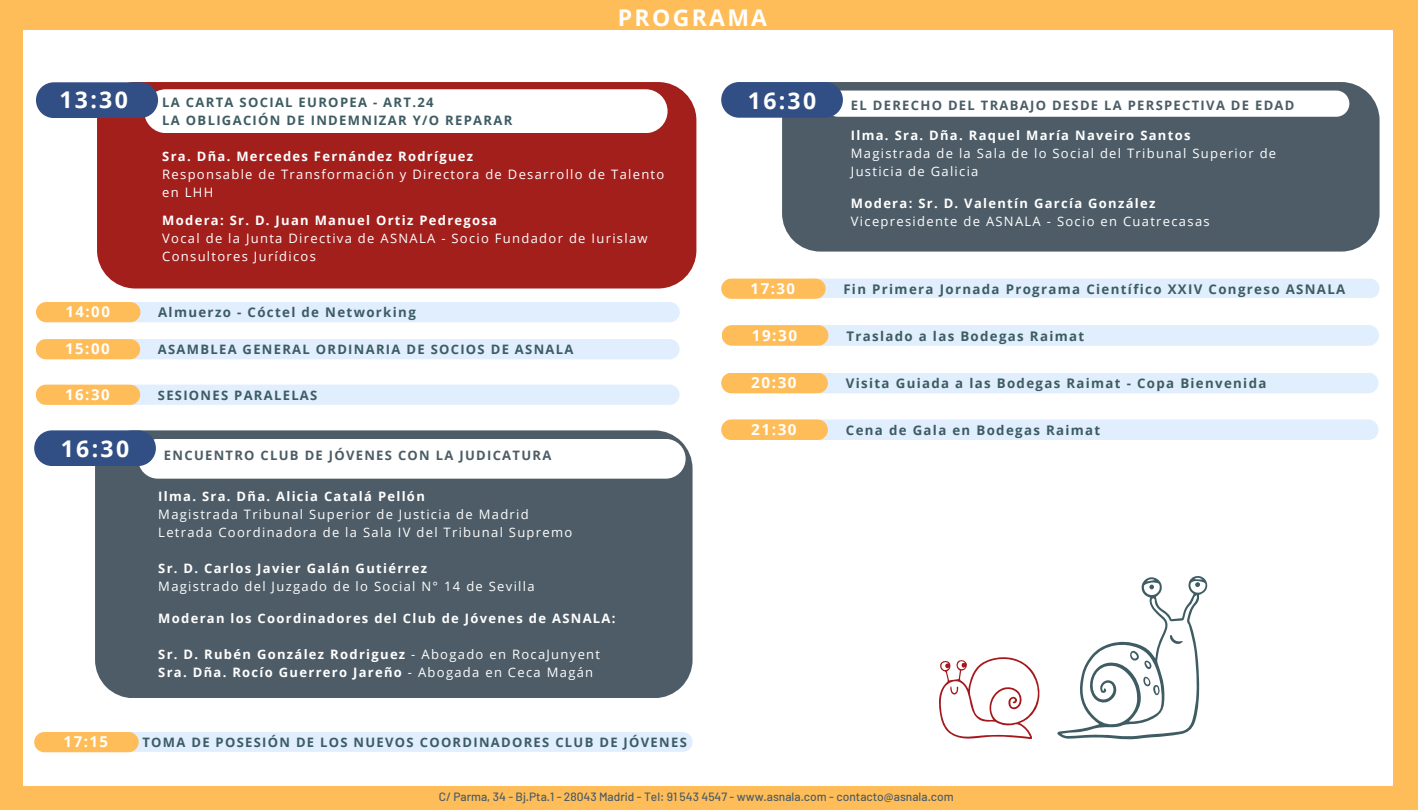
<style>
.page{position:relative;width:1418px;height:810px;background:#fff}
.page>*{position:absolute;margin:0;border:0;box-sizing:border-box;transform-origin:0 0}
.t1{font:700 23.1px "Open Sans";color:#fff}
.t2{font:700 23px "Open Sans";letter-spacing:.1em;color:#fff}
.t3{font:700 15.3px "Open Sans";letter-spacing:.1em;color:#fff}
.t4{font:700 15px "Open Sans";letter-spacing:.1em;color:#fff}
.t5{font:700 13.3px "Open Sans";letter-spacing:.1em;color:#3d5c62}
.t6{font:13px/18px "Open Sans";letter-spacing:.1em;color:#fff}
.t7{font:700 13px/18px "Open Sans";letter-spacing:.1em;color:#fff}
.t8{font:700 13px/18px "Open Sans";letter-spacing:.1em;color:#3d5c62}
.t9{font:700 13px "Open Sans";letter-spacing:.1em;color:#4b5c66}
.t10{font:500 12px "Barlow";color:#4b5c66}
.s1{font-weight:400}
</style>
<div class="page">
<div style="left:0;top:0;width:1417px;height:810px;background:#ffbd59"></div>
<div style="left:24px;top:31px;width:1368px;height:755px;background:#fff"></div>
<div style="left:95px;top:430px;width:597px;height:268px;background:#4d5c66"></div>
<div style="left:138px;top:439px;width:547px;height:40px;background:#fff;border-radius:20px"></div>
<svg style="left:34px;top:430px;width:122px;height:36px;background:#3e598b"></svg>
<div style="left:97px;top:82px;width:599px;height:207px;background:#a31f1c;border-radius:38px"></div>
<div style="left:144px;top:89px;width:523px;height:44px;background:#fff;border-radius:22px"></div>
<svg style="left:36px;top:82px;width:122px;height:36px;background:#3e5789"></svg>
<div style="left:125px;top:302px;width:555px;height:20px;background:#e1eefe;border-radius:10px"></div>
<div style="left:36px;top:302px;width:104px;height:20px;background:#ffbd59;border-radius:10px"></div>
<div style="left:818px;top:279px;width:561px;height:19px;background:#e1eefe"></div>
<div style="left:721px;top:279px;width:104px;height:20px;background:#ffbd59;border-radius:10px"></div>
<div style="left:812px;top:419px;width:566px;height:21px;background:#e1eefe;border-radius:10px"></div>
<div style="left:721px;top:419px;width:107px;height:21px;background:#ffbd59;border-radius:10px"></div>
<div style="left:812px;top:373px;width:566px;height:20px;background:#e1eefe;border-radius:10px"></div>
<div style="left:721px;top:373px;width:107px;height:20px;background:#ffbd59;border-radius:10px"></div>
<div style="left:132px;top:732px;width:560px;height:20px;background:#e1eefe"></div>
<div style="left:34px;top:732px;width:105px;height:20px;background:#ffbd59;border-radius:10px"></div>
<div style="left:125px;top:339px;width:554px;height:20px;background:#e1eefe;border-radius:10px"></div>
<div style="left:36px;top:339px;width:104px;height:20px;background:#ffbd59;border-radius:10px"></div>
<div style="left:125px;top:385px;width:554px;height:20px;background:#e1eefe;border-radius:10px"></div>
<div style="left:36px;top:385px;width:104px;height:20px;background:#ffbd59;border-radius:10px"></div>
<div style="left:782px;top:82px;width:597px;height:170px;background:#4d5c66"></div>
<div style="left:825px;top:91px;width:524px;height:26px;background:#fff;border-radius:13px"></div>
<svg style="left:721px;top:82px;width:122px;height:36px;background:#3d588a"></svg>
<div style="left:813px;top:325px;width:566px;height:21px;background:#e1eefe;border-radius:10px"></div>
<div style="left:721px;top:325px;width:107px;height:21px;background:#ffbd59;border-radius:10px"></div>
<svg style="left:939px;top:657px;width:101px;height:82px"></svg>
<svg style="left:1057px;top:576px;width:150px;height:163px"></svg>
<h1 class="t1" style="left:59px;top:83px;width:70px">13:30</h1>
<p class="t8" style="left:162px;top:93px;width:351px">LA CARTA SOCIAL EUROPEA - ART.24<br>LA OBLIGACIÓN DE INDEMNIZAR Y/O REPARAR</p>
<h2 class="t2" style="left:618px;top:1px;width:151px">PROGRAMA</h2>
<h2 class="t2" style="left:748px;top:84px;width:70px">16:30</h2>
<p class="t7" style="left:162px;top:147px;width:312px">Sra. Dña. Mercedes Fernández Rodríguez</p>
<p class="t6" style="left:162px;top:165px;width:503px">Responsable de Transformación y Directora de Desarrollo de Talento en LHH</p>
<p class="t7" style="left:162px;top:211px;width:336px">Modera: Sr. D. Juan Manuel Ortiz Pedregosa</p>
<p class="t6" style="left:162px;top:229px;width:487px">Vocal de la Junta Directiva de ASNALA - Socio Fundador de Iurislaw<br>Consultores Jurídicos</p>
<p class="t9" style="left:851px;top:96px;width:445px">EL DERECHO DEL TRABAJO DESDE LA PERSPECTIVA DE EDAD</p>
<p class="t7" style="left:851px;top:126px;width:341px">Ilma. Sra. Dña. Raquel María Naveiro Santos</p>
<p class="t6" style="left:851px;top:144px;width:427px">Magistrada de la Sala de lo Social del Tribunal Superior de<br>Justicia de Galicia</p>
<p class="t7" style="left:851px;top:194px;width:306px">Modera: Sr. D. Valentín García González</p>
<p class="t6" style="left:851px;top:212px;width:360px">Vicepresidente de ASNALA - Socio en Cuatrecasas</p>
<p class="t4" style="left:750px;top:278px;width:46px">17:30</p>
<p class="t5" style="left:843px;top:280px;width:503px">Fin Primera Jornada Programa Científico XXIV Congreso ASNALA</p>
<p class="t4" style="left:65px;top:301px;width:46px">14:00</p>
<p class="t5" style="left:158px;top:303px;width:259px">Almuerzo - Cóctel de Networking</p>
<p class="t4" style="left:65px;top:338px;width:46px">15:00</p>
<p class="t8" style="left:158px;top:340px;width:417px">ASAMBLEA GENERAL ORDINARIA DE SOCIOS DE ASNALA</p>
<p class="t4" style="left:65px;top:384px;width:46px">16:30</p>
<p class="t8" style="left:158px;top:386px;width:161px">SESIONES PARALELAS</p>
<h2 class="t2" style="left:61px;top:433px;width:70px">16:30</h2>
<p class="t9" style="left:164px;top:447px;width:389px">ENCUENTRO CLUB DE JÓVENES CON LA JUDICATURA</p>
<p class="t7" style="left:158px;top:487px;width:268px">Ilma. Sra. Dña. Alicia Catalá Pellón</p>
<p class="t6" style="left:158px;top:505px;width:415px">Magistrada Tribunal Superior de Justicia de Madrid<br>Letrada Coordinadora de la Sala IV del Tribunal Supremo</p>
<p class="t7" style="left:158px;top:559px;width:270px">Sr. D. Carlos Javier Galán Gutiérrez</p>
<p class="t6" style="left:158px;top:577px;width:378px">Magistrado del Juzgado de lo Social N° 14 de Sevilla</p>
<p class="t7" style="left:158px;top:609px;width:459px">Moderan los Coordinadores del Club de Jóvenes de ASNALA:</p>
<p class="t7" style="left:158px;top:645px;width:443px">Sr. D. Rubén González Rodriguez <span class="s1">- Abogado en RocaJunyent<br></span>Sra. Dña. Rocío Guerrero Jareño <span class="s1">- Abogada en Ceca Magán</span></p>
<p class="t4" style="left:64px;top:731px;width:46px">17:15</p>
<p class="t8" style="left:142px;top:733px;width:546px">TOMA DE POSESIÓN DE LOS NUEVOS COORDINADORES CLUB DE JÓVENES</p>
<p class="t3" style="left:752px;top:324px;width:47px">19:30</p>
<p class="t5" style="left:846px;top:327px;width:239px">Traslado a las Bodegas Raimat</p>
<p class="t3" style="left:751px;top:372px;width:47px">20:30</p>
<p class="t5" style="left:846px;top:374px;width:422px">Visita Guiada a las Bodegas Raimat - Copa Bienvenida</p>
<p class="t3" style="left:751px;top:419px;width:47px">21:30</p>
<p class="t5" style="left:846px;top:421px;width:256px">Cena de Gala en Bodegas Raimat</p>
<p class="t10" style="left:439px;top:789px;width:516px">C/ Parma, 34 - Bj.Pta.1 - 28043 Madrid - Tel: 91 543 4547 - www.asnala.com - contacto@asnala.com</p>
</div>
